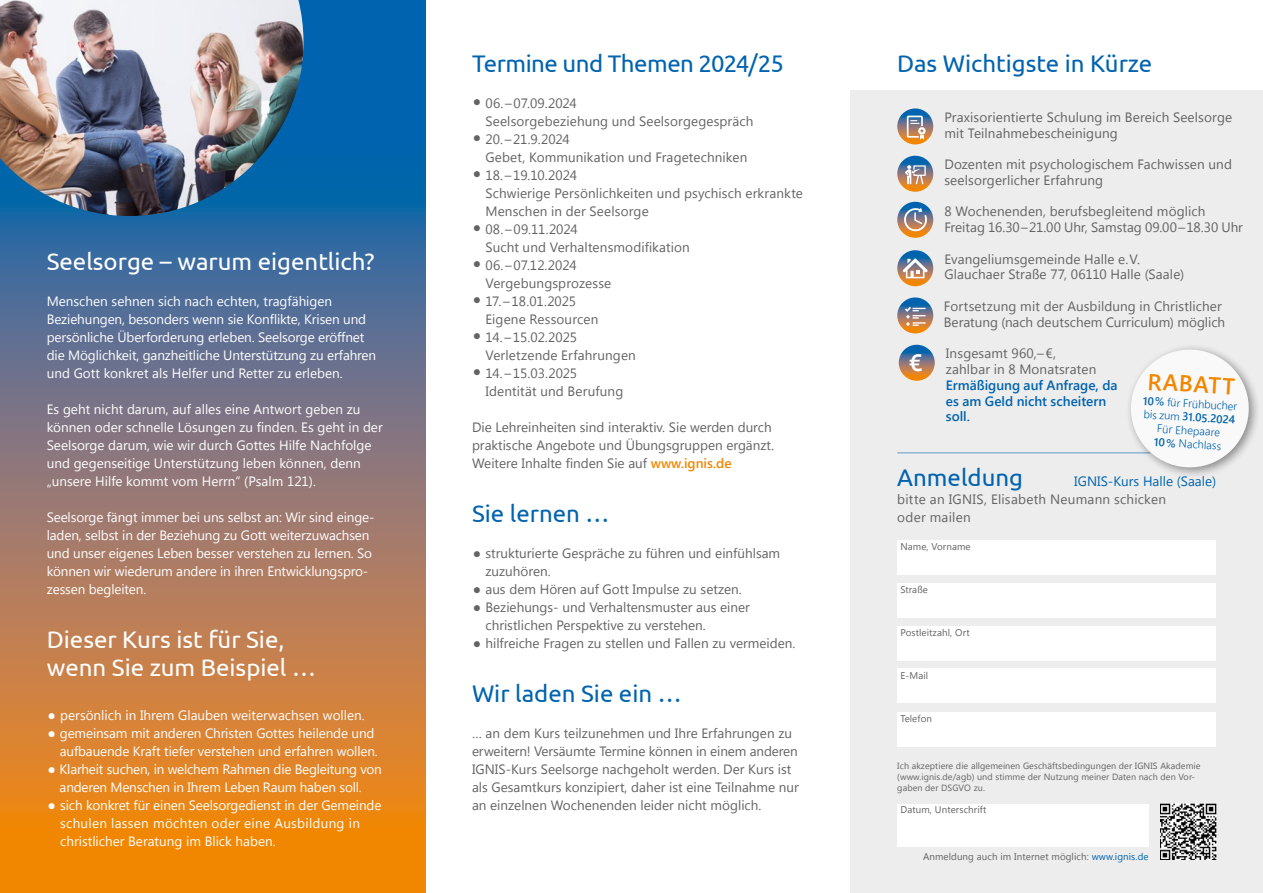
<style>
.page{position:relative;width:1263px;height:893px;background:#fff}
.page>*{position:absolute;margin:0;border:0;box-sizing:border-box;transform-origin:0 0}
.t1{font:24px/28.8px "Ubuntu";color:#fff}
.t2{font:24px "Ubuntu";color:#0063af}
.t3{font:24px "Ubuntu";letter-spacing:-.02em;color:#0063af}
.t4{font:500 24px "Ubuntu";color:#fff}
.t5{font:600 22.95px "Segoe UI";color:#f18700}
.t6{font:13.5px/18px "Segoe UI";color:#646363}
.t7{font:13.5px/18px "Segoe UI";letter-spacing:-.01em;color:#fff}
.t8{font:600 13.5px/15.8px "Segoe UI";color:#0063af}
.t9{font:13.5px/18px "Segoe UI";letter-spacing:.02em;color:#646363}
.t10{font:13.5px "Segoe UI";color:#0063af}
.t11{font:300 11.25px/13.5px "Segoe UI";color:#0063af;text-align:center}
.t12{font:9.75px "Segoe UI";letter-spacing:.01em;color:#646363}
.t13{font:9px/10.8px "Segoe UI";letter-spacing:.01em;color:#646363}
.s1{font-size:24px}
.s2{font-weight:600;color:#f18700}
.s3{font-weight:600}
.s4{color:#0063af}
</style>
<div class="page">
<div style="left:850px;top:90px;width:413px;height:803px;background:#ededed"></div>
<svg style="left:0;top:0;width:425px;height:893px;background:#937864"></svg>
<img style="left:0;top:0;width:303px;height:216px">
<svg style="left:897px;top:108px;width:36px;height:36px"></svg>
<svg style="left:907px;top:116px;width:19px;height:23px"></svg>
<svg style="left:897px;top:156px;width:36px;height:36px"></svg>
<svg style="left:905px;top:165px;width:21px;height:19px"></svg>
<svg style="left:897px;top:202px;width:36px;height:36px"></svg>
<svg style="left:904px;top:208px;width:23px;height:24px"></svg>
<svg style="left:897px;top:250px;width:36px;height:36px"></svg>
<svg style="left:903px;top:258px;width:25px;height:20px"></svg>
<svg style="left:897px;top:297px;width:36px;height:36px"></svg>
<svg style="left:905px;top:307px;width:20px;height:19px"></svg>
<svg style="left:899px;top:345px;width:36px;height:36px"></svg>
<hr style="left:897px;top:453px;width:253px;height:1px;background:#0063af">
<div style="left:897px;top:540px;width:319px;height:34px;background:#fff"></div>
<div style="left:897px;top:583px;width:319px;height:34px;background:#fff"></div>
<div style="left:897px;top:626px;width:319px;height:34px;background:#fff"></div>
<div style="left:897px;top:669px;width:319px;height:34px;background:#fff"></div>
<div style="left:897px;top:712px;width:319px;height:34px;background:#fff"></div>
<div style="left:897px;top:804px;width:251px;height:42px;background:#fff"></div>
<div style="left:1125px;top:343px;width:136px;height:136px;background:#000;opacity:.6"></div>
<svg style="left:1129px;top:348px;width:121px;height:121px"></svg>
<img style="left:1160px;top:804px;width:56px;height:55px">
<h1 class="t1" style="left:47px;top:246px;width:329px">Seelsorge – warum eigentlich?</h1>
<p class="t7" style="left:47px;top:292px;width:331px">Menschen sehnen sich nach echten, tragfähigen Beziehungen, besonders wenn sie Konflikte, Krisen und persönliche Überforderung erleben. Seelsorge eröffnet die Möglichkeit, ganzheitliche Unterstützung zu erfahren und Gott konkret als Helfer und Retter zu erleben.</p>
<p class="t7" style="left:47px;top:400px;width:337px">Es geht nicht darum, auf alles eine Antwort geben zu können oder schnelle Lösungen zu finden. Es geht in der Seelsorge darum, wie wir durch Gottes Hilfe Nachfolge und gegenseitige Unterstützung leben können, denn „unsere Hilfe kommt vom Herrn“ (Psalm 121).</p>
<p class="t7" style="left:47px;top:508px;width:329px">Seelsorge fängt immer bei uns selbst an: Wir sind einge&shy;laden, selbst in der Beziehung zu Gott weiterzuwachsen und unser eigenes Leben besser verstehen zu lernen. So können wir wiederum andere in ihren Entwicklungspro&shy;zessen begleiten.</p>
<h1 class="t1" style="left:47px;top:624px;width:271px">Dieser Kurs ist für Sie, wenn Sie zum Beispiel …</h1>
<p class="t7" style="left:47px;top:706px;width:319px"><span class="s1">•</span> persönlich in Ihrem Glauben weiterwachsen wollen.</p>
<p class="t7" style="left:47px;top:724px;width:333px;text-align:right"><span class="s1">•</span> gemeinsam mit anderen Christen Gottes heilende und aufbauende Kraft tiefer verstehen und erfahren wollen.</p>
<p class="t7" style="left:47px;top:760px;width:337px;text-align:center"><span class="s1">•</span> Klarheit suchen, in welchem Rahmen die Begleitung von anderen Menschen in Ihrem Leben Raum haben soll.</p>
<p class="t7" style="left:60px;top:796px;width:323px;text-indent:-13px"><span class="s1">•</span> sich konkret für einen Seelsorgedienst in der Gemeinde schulen lassen möchten oder eine Ausbildung in christlicher Beratung im Blick haben.</p>
<h1 class="t3" style="left:472px;top:49px;width:313px">Termine und Themen 2024/25</h1>
<p class="t6" style="left:485px;top:94px;width:269px;text-indent:-13px"><span class="s1">•</span> 06.–07.09.2024<br>Seelsorgebeziehung und Seelsorgegespräch</p>
<p class="t6" style="left:485px;top:130px;width:263px;text-indent:-13px"><span class="s1">•</span> 20.–21.9.2024<br>Gebet, Kommunikation und Fragetechniken</p>
<p class="t6" style="left:485px;top:166px;width:319px;text-indent:-13px"><span class="s1">•</span> 18.–19.10.2024<br>Schwierige Persönlichkeiten und psychisch erkrankte<br>Menschen in der Seelsorge</p>
<p class="t6" style="left:485px;top:220px;width:206px;text-indent:-13px"><span class="s1">•</span> 08.–09.11.2024<br>Sucht und Verhaltensmodifikation</p>
<p class="t6" style="left:485px;top:256px;width:127px;text-indent:-13px"><span class="s1">•</span> 06.–07.12.2024<br>Vergebungsprozesse</p>
<p class="t6" style="left:485px;top:292px;width:114px;text-indent:-13px"><span class="s1">•</span> 17.–18.01.2025<br>Eigene Ressourcen</p>
<p class="t6" style="left:485px;top:328px;width:152px;text-indent:-13px"><span class="s1">•</span> 14.–15.02.2025<br>Verletzende Erfahrungen</p>
<p class="t6" style="left:485px;top:364px;width:139px;text-indent:-13px"><span class="s1">•</span> 14.–15.03.2025<br>Identität und Berufung</p>
<p class="t6" style="left:472px;top:418px;width:304px">Die Lehreinheiten sind interaktiv. Sie werden durch praktische Angebote und Übungsgruppen ergänzt.<br>Weitere Inhalte finden Sie auf <span class="s2">www.ignis.de</span></p>
<h1 class="t2" style="left:472px;top:499px;width:139px">Sie lernen …</h1>
<p class="t6" style="left:485px;top:544px;width:296px;text-indent:-13px"><span class="s1">•</span> strukturierte Gespräche zu führen und einfühlsam zuzuhören.</p>
<p class="t6" style="left:472px;top:580px;width:271px"><span class="s1">•</span> aus dem Hören auf Gott Impulse zu setzen.</p>
<p class="t6" style="left:485px;top:598px;width:266px;text-indent:-13px"><span class="s1">•</span> Beziehungs- und Verhaltensmuster aus einer christlichen Perspektive zu verstehen.</p>
<p class="t6" style="left:472px;top:634px;width:325px"><span class="s1">•</span> hilfreiche Fragen zu stellen und Fallen zu vermeiden.</p>
<h1 class="t2" style="left:472px;top:679px;width:211px">Wir laden Sie ein …</h1>
<p class="t6" style="left:472px;top:724px;width:328px">… an dem Kurs teilzunehmen und Ihre Erfahrungen zu erweitern! Versäumte Termine können in einem anderen IGNIS-Kurs Seelsorge nachgeholt werden. Der Kurs ist als Gesamtkurs konzipiert, daher ist eine Teilnahme nur an einzelnen Wochenenden leider nicht möglich.</p>
<h1 class="t2" style="left:897px;top:49px;width:256px">Das Wichtigste in Kürze</h1>
<p class="t6" style="left:944px;top:109px;width:289px;line-height:15.8px">Praxisorientierte Schulung im Bereich Seelsorge mit Teilnahmebescheinigung</p>
<p class="t6" style="left:944px;top:156px;width:289px;line-height:15.8px">Dozenten mit psychologischem Fachwissen und seelsorgerlicher Erfahrung</p>
<p class="t6" style="left:944px;top:203px;width:300px;line-height:15.8px">8 Wochenenden, berufsbegleitend möglich<br>Freitag 16.30–21.00 Uhr, Samstag 09.00–18.30 Uhr</p>
<p class="t6" style="left:944px;top:250px;width:241px;line-height:15.8px">Evangeliumsgemeinde Halle e. V.<br>Glauchaer Straße 77, 06110 Halle (Saale)</p>
<p class="t6" style="left:944px;top:298px;width:283px;line-height:15.8px">Fortsetzung mit der Ausbildung in Christlicher<br>Beratung (nach deutschem Curriculum) möglich</p>
<h1 class="t4" style="left:909px;top:348px;width:15px">€</h1>
<p class="t6" style="left:946px;top:345px;width:152px;line-height:15.8px">Insgesamt 960,–€, zahlbar in 8 Monatsraten</p>
<p class="t8" style="left:946px;top:377px;width:173px">Ermäßigung auf Anfrage, da es am Geld nicht scheitern soll.</p>
<h2 class="t5" style="left:1149px;top:363px;width:89px;rotate:3deg">RABATT</h2>
<p class="t11" style="left:1144px;top:393px;width:96px;rotate:4deg"><span class="s3">10%</span> für Frühbucher bis zum <span class="s3">31.05.2024<br></span>Für Ehepaare<br><span class="s3">10%</span> Nachlass</p>
<p class="t10" style="left:1074px;top:472px;width:143px">IGNIS-Kurs Halle (Saale)</p>
<h1 class="t2" style="left:897px;top:463px;width:127px">Anmeldung</h1>
<p class="t9" style="left:897px;top:490px;width:270px">bitte an IGNIS, Elisabeth Neumann schicken oder mailen</p>
<p class="t12" style="left:900px;top:540px;width:72px">Name, Vorname</p>
<p class="t12" style="left:900px;top:583px;width:29px">Straße</p>
<p class="t12" style="left:900px;top:626px;width:71px">Postleitzahl, Ort</p>
<p class="t12" style="left:900px;top:669px;width:29px">E-Mail</p>
<p class="t12" style="left:900px;top:712px;width:33px">Telefon</p>
<p class="t13" style="left:897px;top:760px;width:305px">Ich akzeptiere die allgemeinen Geschäftsbedingungen der IGNIS Akademie (www.ignis.de/agb) und stimme der Nutzung meiner Daten nach den Vor&shy;gaben der DSGVO zu.</p>
<p class="t12" style="left:900px;top:803px;width:88px">Datum, Unterschrift</p>
<p class="t12" style="left:923px;top:849px;width:227px">Anmeldung auch im Internet möglich: <span class="s4">www.ignis.de</span></p>
</div>
